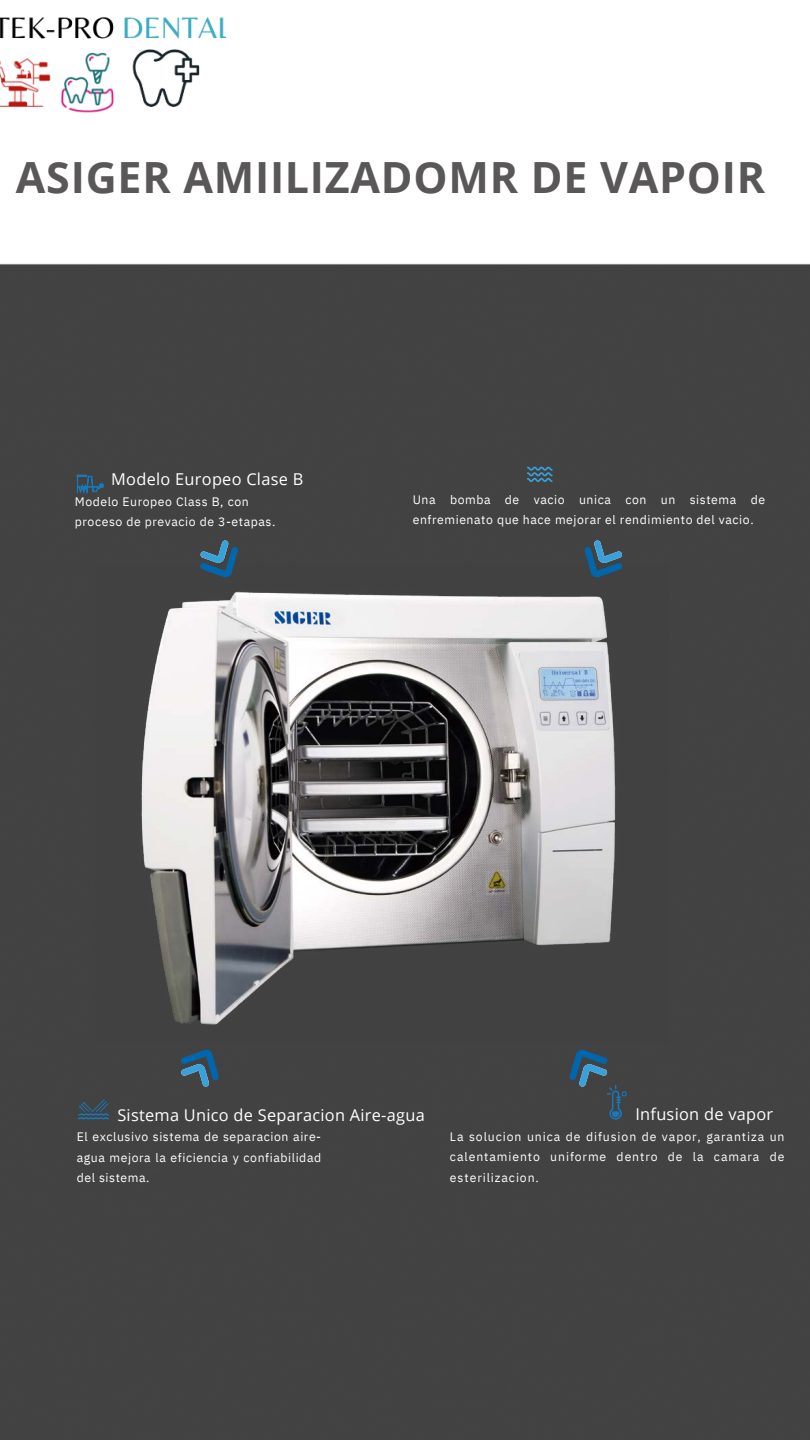
<style>
.page{position:relative;width:810px;height:1440px;background:#fff}
.page>*{position:absolute;margin:0;border:0;box-sizing:border-box;transform-origin:0 0}
.t1{font:700 43px "Open Sans";letter-spacing:.02em;color:#595757}
.t2{font:16.3px "Open Sans";letter-spacing:.02em;color:#fff}
.t3{font:12.3px/20.4px "IBM Plex Sans";letter-spacing:.045em;color:#fff}
</style>
<div class="page">
<div style="left:1px;top:263px;width:809px;height:1177px;background:#434243"></div>
<img style="left:96px;top:564px;width:573px;height:480px">
<svg style="left:78px;top:1099px;width:31px;height:20px"></svg>
<svg style="left:76px;top:474px;width:28px;height:19px"></svg>
<svg style="left:180px;top:1049px;width:39px;height:38px"></svg>
<svg style="left:200px;top:540px;width:38px;height:38px"></svg>
<svg style="left:527px;top:467px;width:26px;height:15px"></svg>
<svg style="left:584px;top:540px;width:39px;height:38px"></svg>
<svg style="left:569px;top:1049px;width:58px;height:71px;background:#3b4d5a"></svg>
<img style="left:0;top:16px;width:226px;height:97px">
<p class="t1" style="left:16px;top:147px;width:751px">ASIGER AMIILIZADOMR DE VAPOIR</p>
<h3 class="t2" style="left:111px;top:467px;width:194px">Modelo Europeo Clase B</h3>
<p class="t3" style="left:75px;top:491px;width:202px">Modelo Europeo Class B, con proceso de prevacio de 3-etapas.</p>
<p class="t3" style="left:413px;top:489px;width:354px">Una bomba de vacio unica con un sistema de enfremienato que hace mejorar el rendimiento del vacio.</p>
<p class="t2" style="left:117px;top:1104px;width:309px">Sistema Unico de Separacion Aire-agua</p>
<p class="t2" style="left:635px;top:1103px;width:139px">Infusion de vapor</p>
<p class="t3" style="left:77px;top:1126px;width:246px;text-align:justify">El exclusivo sistema de separacion aire&shy;agua mejora la eficiencia y confiabilidad del sistema.</p>
<h3 class="t3" style="left:450px;top:1126px;width:336px;text-align:justify">La solucion unica de difusion de vapor, garantiza un calentamiento uniforme dentro de la camara de esterilizacion.</h3>
</div>
